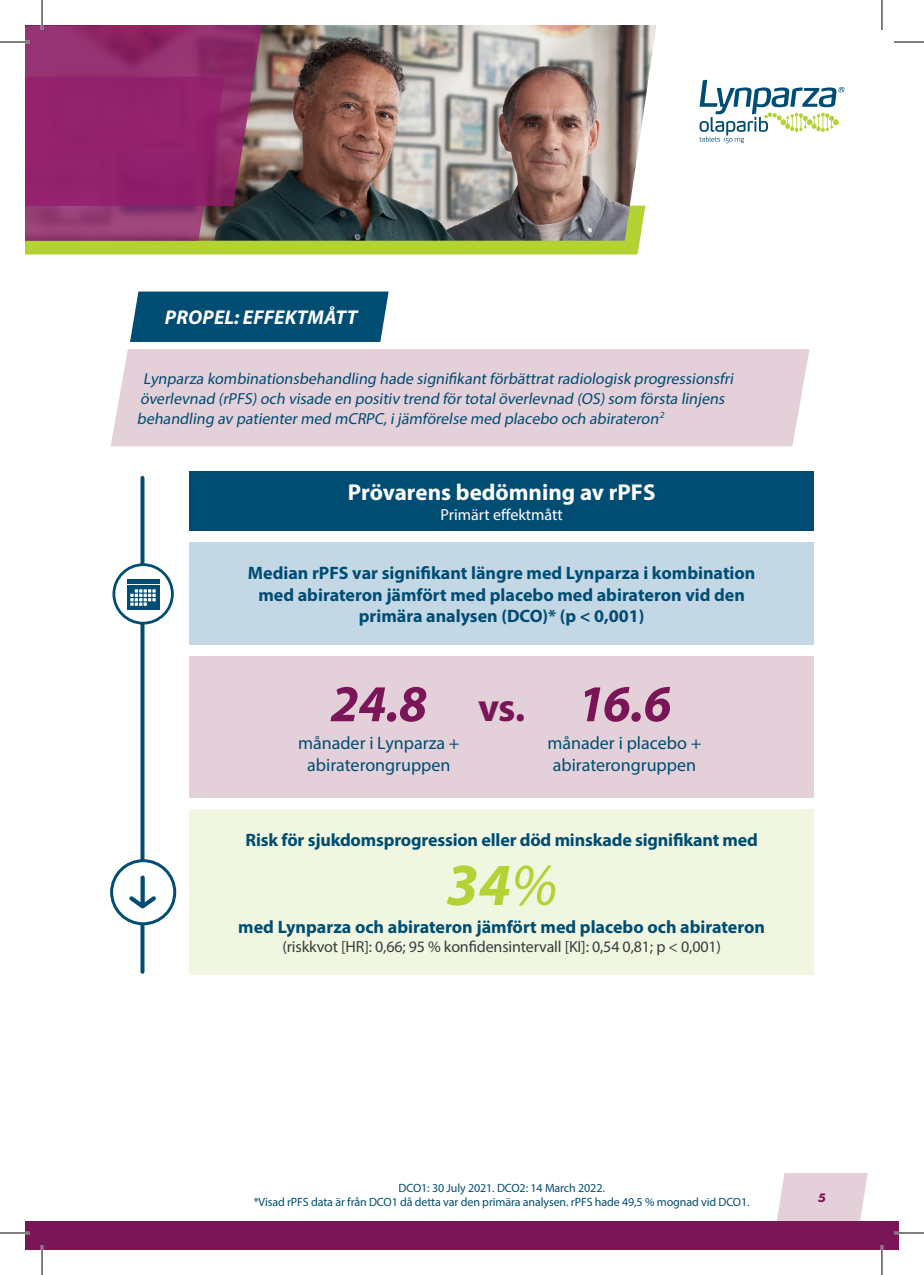
<style>
.page{position:relative;width:924px;height:1275px;background:#fff}
.page>*{position:absolute;margin:0;border:0;box-sizing:border-box;transform-origin:0 0}
.t1{font:italic 700 60px "Myriad Pro";color:#b3d234}
.t2{font:italic 700 52px "Myriad Pro";color:#7a1557}
.t3{font:700 23px "Myriad Pro";color:#fff}
.t4{font:italic 700 20px "Myriad Pro";letter-spacing:.01em;color:#fff}
.t5{font:700 18px/21.6px "Myriad Pro";color:#004d74;text-align:center}
.t6{font:18px/21.6px "Myriad Pro";color:#004d74;text-align:center}
.t7{font:italic 16px/20px "Myriad Pro";letter-spacing:-.015em;color:#004d74}
.t8{font:16px "Myriad Pro";letter-spacing:-.01em;color:#353e40}
.t9{font:16px "Myriad Pro";color:#fff}
.t10{font:italic 700 12.8px "Futura PT";color:#7a1557}
.t11{font:12px/14.4px "Myriad Pro";letter-spacing:-.01em;color:#004d74;text-align:center}
.s1{font-style:normal;font-size:40px}
.s2{font-weight:400}
</style>
<div class="page">
<svg style="left:777px;top:1173px;width:90px;height:48px;background:#e5d3db"></svg>
<div style="left:25px;top:1221px;width:873px;height:29px;background:#7a1557"></div>
<img style="left:25px;top:25px;width:620px;height:229px">
<svg style="left:699px;top:80px;width:144px;height:63px"></svg>
<svg style="left:130px;top:291px;width:258px;height:51px;background:#0a5479"></svg>
<div style="left:111px;top:349px;width:698px;height:97px;background:#e3d0d9"></div>
<svg style="left:140px;top:478px;width:4px;height:493px"></svg>
<svg style="left:112px;top:563px;width:62px;height:61px"></svg>
<div style="left:127px;top:585px;width:32px;height:24px;background:#004d74"></div>
<svg style="left:130px;top:589px;width:26px;height:17px"></svg>
<div style="left:127px;top:579px;width:32px;height:5px;background:#004d74"></div>
<svg style="left:110px;top:859px;width:66px;height:66px"></svg>
<svg style="left:129px;top:875px;width:27px;height:33px"></svg>
<div style="left:189px;top:809px;width:624px;height:166px;background:#f0f6df"></div>
<div style="left:189px;top:656px;width:624px;height:142px;background:#e3d0d9"></div>
<div style="left:189px;top:543px;width:624px;height:102px;background:#c3d7e5"></div>
<div style="left:189px;top:471px;width:624px;height:60px;background:#004d74"></div>
<hr style="left:0;top:41px;width:30px;height:2px;background:#fff">
<hr style="left:0;top:1231px;width:30px;height:3px;background:#fff">
<hr style="left:893px;top:1231px;width:30px;height:3px;background:#fff">
<hr style="left:41px;top:0;width:2px;height:30px;background:#fff">
<hr style="left:41px;top:1245px;width:2px;height:30px;background:#fff">
<hr style="left:880px;top:1245px;width:2px;height:30px;background:#fff">
<hr style="left:0;top:42px;width:30px;height:1px;background:#000">
<hr style="left:893px;top:42px;width:30px;height:1px;background:#000">
<hr style="left:0;top:1232px;width:30px;height:1px;background:#000">
<hr style="left:893px;top:1232px;width:30px;height:1px;background:#000">
<hr style="left:42px;top:0;width:1px;height:30px;background:#000">
<hr style="left:42px;top:1245px;width:1px;height:30px;background:#000">
<hr style="left:881px;top:0;width:1px;height:30px;background:#000">
<hr style="left:881px;top:1245px;width:1px;height:30px;background:#000">
<p class="t4" style="left:165px;top:304px;width:194px">PROPEL: EFFEKTMÅTT</p>
<p class="t7" style="left:137px;top:368px;width:600px;text-indent:6px">Lynparza kombinationsbehandling hade signifikantförbättratradiologisk progressionsfri överlevnad (rPFS)och visade en positiv trend förtotalöverlevnad (OS)som första linjens behandling av patientermed mCRPC,ijämförelse med placebo och abirateron<sup>2</sup></p>
<p class="t3" style="left:348px;top:477px;width:309px">Prövarens bedömning av rPFS</p>
<p class="t9" style="left:440px;top:505px;width:124px">Primärt effektmått</p>
<p class="t5" style="left:248px;top:561px;width:509px">Median rPFS var signifikant längre med Lynparza i kombination med abirateron jämfört med placebo med abirateron vid den primära analysen (DCO)* (p &lt; 0,001)</p>
<h2 class="t2" style="left:330px;top:670px;width:196px">24.8 <span class="s1">vs.</span></h2>
<p class="t6" style="left:298px;top:732px;width:163px">månader i Lynparza + abiraterongruppen</p>
<p class="t6" style="left:547px;top:732px;width:156px">månader i placebo + abiraterongruppen</p>
<h2 class="t2" style="left:577px;top:670px;width:96px">16.6</h2>
<p class="t5" style="left:245px;top:828px;width:514px">Risk för sjukdomsprogression eller död minskade signifikant med</p>
<h1 class="t1" style="left:446px;top:845px;width:113px">34<span class="s2">%</span></h1>
<p class="t5" style="left:238px;top:915px;width:528px">med Lynparza och abirateron jämfört med placebo och abirateron</p>
<p class="t8" style="left:282px;top:937px;width:440px">(riskkvot [HR]: 0,66; 95 % konfidensintervall [KI]: 0,54 0,81; p &lt; 0,001)</p>
<p class="t11" style="left:254px;top:1180px;width:497px">DCO1: 30 July 2021. DCO2: 14 March 2022.<br>*Visad rPFS data är från DCO1 då detta var den primära analysen. rPFS hade 49,5 % mognad vid DCO1.</p>
<p class="t10" style="left:817px;top:1190px;width:9px">5</p>
</div>
